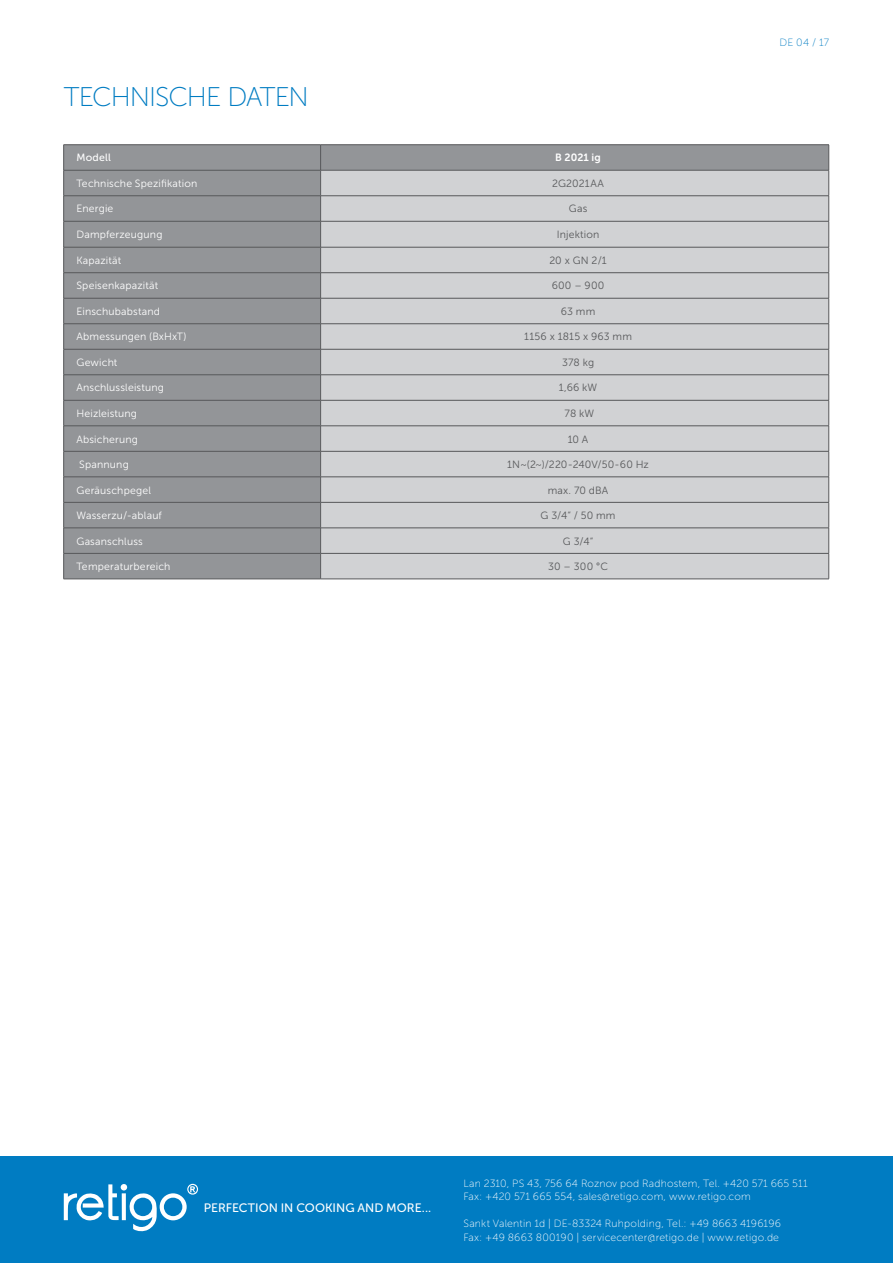
<style>
.page{position:relative;width:893px;height:1263px;background:#fff}
.page>*{position:absolute;margin:0;border:0;box-sizing:border-box;transform-origin:0 0}
.t1{font:27px "Museo Sans 100";letter-spacing:-.04em;color:#007cc2}
.t2{font:12.15px "Museo Sans 500";color:#fff}
.Text{font:10.5px "Museo Sans 300";letter-spacing:.015em;color:#fff}
.t3{font:10.5px/13.5px "Museo Sans 100";letter-spacing:.015em;color:#fff}
.Text-2{font:10.5px "Museo Sans 300";letter-spacing:.015em;color:#57585a}
.t4{font:10.5px "Museo Sans 100";color:#007cc2}
.Text_v_tabulce{font:10.5px "Museo Sans 700";letter-spacing:.01em;color:#fff}
.Text_v_tabulce-2{font:10.5px "Museo Sans 500";letter-spacing:.02em;color:#fff}
</style>
<div class="page">
<div style="left:0;top:1157px;width:893px;height:106px;background:#007cc2"></div>
<svg style="left:64px;top:1184px;width:134px;height:48px"></svg>
<div style="left:64px;top:145px;width:764px;height:434px;background:#939598"></div>
<div style="left:321px;top:171px;width:507px;height:408px;background:#d1d2d4"></div>
<hr style="left:64px;top:144px;width:257px;height:1px;background:#57585a">
<hr style="left:321px;top:144px;width:508px;height:1px;background:#57585a">
<hr style="left:64px;top:170px;width:257px;height:1px;background:#57585a">
<hr style="left:321px;top:170px;width:508px;height:1px;background:#57585a">
<hr style="left:64px;top:195px;width:257px;height:1px;background:#57585a">
<hr style="left:321px;top:195px;width:508px;height:1px;background:#57585a">
<hr style="left:64px;top:221px;width:257px;height:1px;background:#57585a">
<hr style="left:321px;top:221px;width:508px;height:1px;background:#57585a">
<hr style="left:64px;top:247px;width:257px;height:1px;background:#57585a">
<hr style="left:321px;top:247px;width:508px;height:1px;background:#57585a">
<hr style="left:64px;top:272px;width:257px;height:1px;background:#57585a">
<hr style="left:64px;top:298px;width:257px;height:1px;background:#57585a">
<hr style="left:64px;top:323px;width:257px;height:1px;background:#57585a">
<hr style="left:64px;top:349px;width:257px;height:1px;background:#57585a">
<hr style="left:64px;top:374px;width:257px;height:1px;background:#57585a">
<hr style="left:64px;top:400px;width:257px;height:1px;background:#57585a">
<hr style="left:64px;top:426px;width:257px;height:1px;background:#57585a">
<hr style="left:64px;top:451px;width:257px;height:1px;background:#57585a">
<hr style="left:64px;top:477px;width:257px;height:1px;background:#57585a">
<hr style="left:64px;top:502px;width:257px;height:1px;background:#57585a">
<hr style="left:64px;top:528px;width:257px;height:1px;background:#57585a">
<hr style="left:64px;top:553px;width:257px;height:1px;background:#57585a">
<svg style="left:63px;top:145px;width:1px;height:434px"></svg>
<hr style="left:64px;top:579px;width:257px;height:1px;background:#57585a">
<hr style="left:321px;top:272px;width:508px;height:1px;background:#57585a">
<hr style="left:321px;top:298px;width:508px;height:1px;background:#57585a">
<hr style="left:321px;top:323px;width:508px;height:1px;background:#57585a">
<hr style="left:321px;top:349px;width:508px;height:1px;background:#57585a">
<hr style="left:321px;top:374px;width:508px;height:1px;background:#57585a">
<hr style="left:321px;top:400px;width:508px;height:1px;background:#57585a">
<hr style="left:321px;top:426px;width:508px;height:1px;background:#57585a">
<hr style="left:321px;top:451px;width:508px;height:1px;background:#57585a">
<hr style="left:321px;top:477px;width:508px;height:1px;background:#57585a">
<hr style="left:321px;top:502px;width:508px;height:1px;background:#57585a">
<hr style="left:321px;top:528px;width:508px;height:1px;background:#57585a">
<hr style="left:321px;top:553px;width:508px;height:1px;background:#57585a">
<svg style="left:320px;top:145px;width:1px;height:434px"></svg>
<svg style="left:828px;top:145px;width:1px;height:434px"></svg>
<hr style="left:321px;top:579px;width:508px;height:1px;background:#57585a">
<h2 class="t1" style="left:64px;top:82px;width:247px">TECHNISCHE DATEN</h2>
<p class="Text_v_tabulce-2" style="left:76px;top:152px;width:36px">Modell</p>
<p class="Text_v_tabulce" style="left:555px;top:152px;width:47px">B 2021 ig</p>
<p class="Text" style="left:76px;top:178px;width:122px">Technische Spezifikation</p>
<p class="Text-2" style="left:552px;top:178px;width:53px">2G2021AA</p>
<p class="Text" style="left:76px;top:203px;width:39px">Energie</p>
<p class="Text-2" style="left:569px;top:203px;width:20px">Gas</p>
<p class="Text" style="left:76px;top:229px;width:88px">Dampferzeugung</p>
<p class="Text-2" style="left:557px;top:229px;width:44px">Injektion</p>
<p class="Text" style="left:76px;top:255px;width:46px">Kapazität</p>
<p class="Text-2" style="left:549px;top:255px;width:59px">20 x GN 2/1</p>
<p class="Text" style="left:76px;top:280px;width:83px">Speisenkapazität</p>
<p class="Text-2" style="left:552px;top:280px;width:54px">600 – 900</p>
<p class="Text" style="left:76px;top:306px;width:85px">Einschubabstand</p>
<p class="Text-2" style="left:561px;top:306px;width:36px">63 mm</p>
<p class="Text" style="left:76px;top:331px;width:111px">Abmessungen (BxHxT)</p>
<p class="Text-2" style="left:524px;top:331px;width:109px">1156 x 1815 x 963 mm</p>
<p class="Text" style="left:76px;top:357px;width:43px">Gewicht</p>
<p class="Text-2" style="left:562px;top:357px;width:34px">378 kg</p>
<p class="Text" style="left:76px;top:382px;width:89px">Anschlussleistung</p>
<p class="Text-2" style="left:559px;top:382px;width:40px">1,66 kW</p>
<p class="Text" style="left:76px;top:408px;width:62px">Heizleistung</p>
<p class="Text-2" style="left:565px;top:408px;width:31px">78 kW</p>
<p class="Text" style="left:76px;top:433px;width:63px">Absicherung</p>
<p class="Text-2" style="left:568px;top:433px;width:22px">10 A</p>
<p class="Text" style="left:79px;top:459px;width:51px">Spannung</p>
<p class="Text-2" style="left:507px;top:459px;width:143px">1N~(2~)/220-240V/50-60 Hz</p>
<p class="Text" style="left:76px;top:484px;width:76px">Geräuschpegel</p>
<p class="Text-2" style="left:548px;top:484px;width:62px">max. 70 dBA</p>
<p class="Text" style="left:76px;top:510px;width:87px">Wasserzu/-ablauf</p>
<p class="Text-2" style="left:541px;top:510px;width:76px">G 3/4“ / 50 mm</p>
<p class="Text" style="left:76px;top:535px;width:68px">Gasanschluss</p>
<p class="Text-2" style="left:563px;top:535px;width:32px">G 3/4“</p>
<p class="Text" style="left:76px;top:561px;width:96px">Temperaturbereich</p>
<p class="Text-2" style="left:548px;top:561px;width:61px">30 – 300 °C</p>
<p class="t4" style="left:779px;top:37px;width:51px">DE 04 / 17</p>
<p class="t2" style="left:204px;top:1201px;width:229px">PERFECTION IN COOKING AND MORE...</p>
<p class="t3" style="left:463px;top:1176px;width:346px">Lan 2310, PS 43, 756 64 Roznov pod Radhostem, Tel. +420 571 665 511<br>Fax: +420 571 665 554, sales@retigo.com, www.retigo.com</p>
<p class="t3" style="left:463px;top:1217px;width:319px">Sankt Valentin 1d | DE-83324 Ruhpolding, Tel.: +49 8663 4196196<br>Fax: +49 8663 800190 | servicecenter@retigo.de | www.retigo.de</p>
</div>
